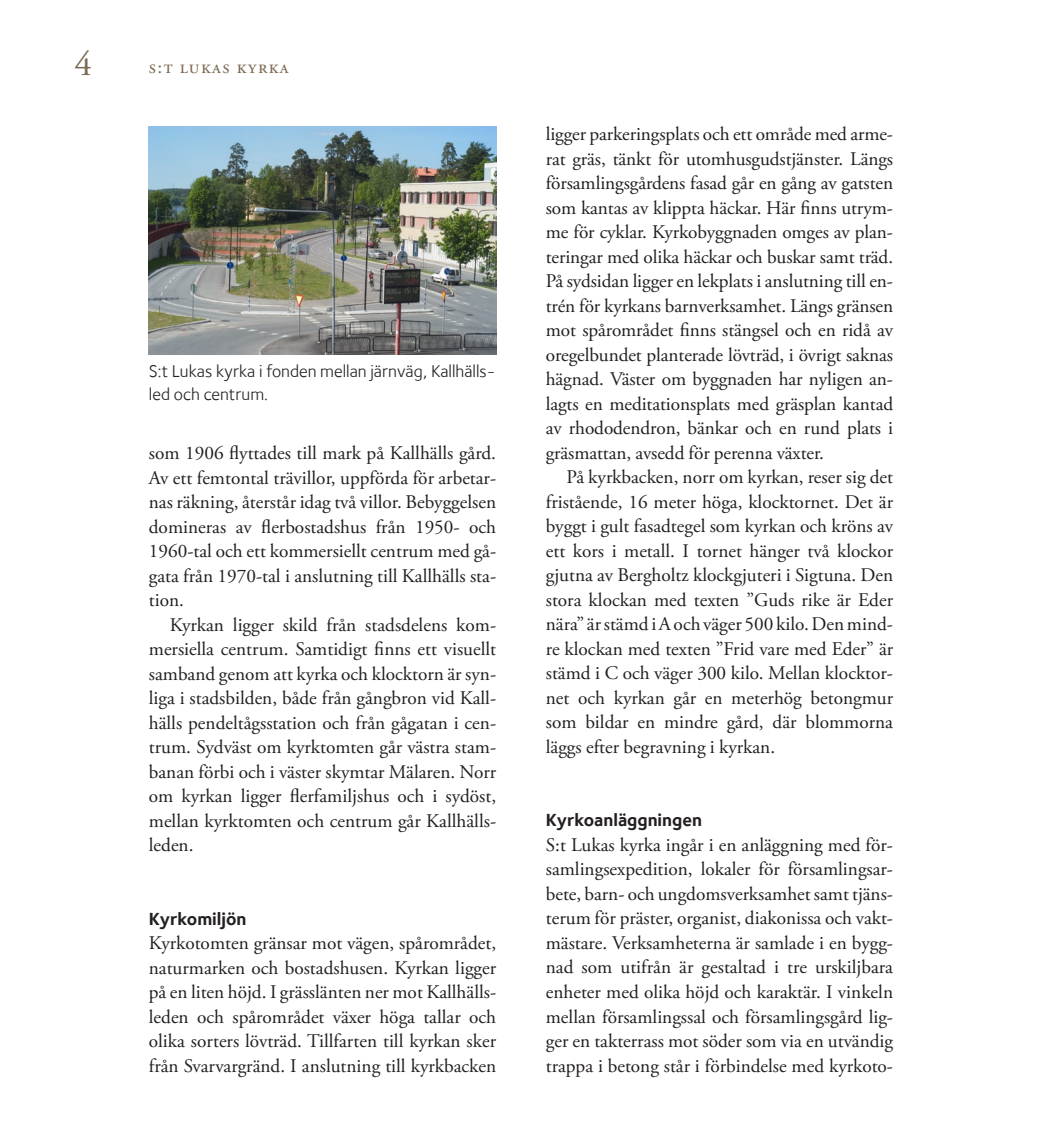
<style>
.page{position:relative;width:1042px;height:1141px;background:#fff}
.page>*{position:absolute;margin:0;border:0;box-sizing:border-box;transform-origin:0 0}
.Bröd_utan_indrag{font:35px "Adobe Garamond Pro";color:#7c6954}
.Bröd_utan_indrag-2{font:19.25px/24.5px "Adobe Garamond Pro";color:#231f20;text-align:justify}
.Bröd_med_indrag{font:19.25px/24.5px "Adobe Garamond Pro";color:#231f20;text-align:justify}
.Bröd_utan_indrag-3{font:19.25px "Adobe Garamond Pro";letter-spacing:.075em;color:#7c6954}
.Rubrik_3_gemena_svar{font:700 18.03px "Foundry Sterling";color:#231f20}
.Bildtext{font:17.5px/22.8px "Foundry Sterling";color:#231f20}
</style>
<div class="page">
<img style="left:149px;top:126px;width:347px;height:229px">
<p class="Bröd_utan_indrag" style="left:74px;top:43px;width:19px">4</p>
<p class="Bröd_utan_indrag-3" style="left:149px;top:56px;width:141px">s:t lukas kyrka</p>
<p class="Bildtext" style="left:149px;top:360px;width:348px">S:t Lukas kyrka i fonden mellan järnväg, Kallhälls&shy;led och centrum.</p>
<p class="Bröd_utan_indrag-2" style="left:149px;top:442px;width:349px">som 1906 flyttades till mark på Kallhälls gård.<br>Av ett femtontal trävillor, uppförda för arbetar&shy;nas räkning, återstår idag två villor. Bebyggelsen domineras av flerbostadshus från 1950- och 1960-tal och ett kommersiellt centrum med gå&shy;gata från 1970-tal i anslutning till Kallhälls sta&shy;tion.</p>
<p class="Bröd_med_indrag" style="left:149px;top:613px;width:349px;text-indent:21px">Kyrkan ligger skild från stadsdelens kom&shy;mersiella centrum. Samtidigt finns ett visuellt samband genom att kyrka och klocktorn är syn&shy;liga i stadsbilden, både från gångbron vid Kall&shy;hälls pendeltågsstation och från gågatan i cen&shy;trum. Sydväst om kyrktomten går västra stam&shy;banan förbi och i väster skymtar Mälaren. Norr om kyrkan ligger flerfamiljshus och i sydöst, mellan kyrktomten och centrum går Kallhälls&shy;leden.</p>
<p class="Rubrik_3_gemena_svar" style="left:149px;top:908px;width:99px">Kyrkomiljön</p>
<p class="Bröd_utan_indrag-2" style="left:149px;top:932px;width:349px">Kyrkotomten gränsar mot vägen, spårområdet, naturmarken och bostadshusen. Kyrkan ligger på en liten höjd. I grässlänten ner mot Kallhälls&shy;leden och spårområdet växer höga tallar och olika sorters lövträd. Tillfarten till kyrkan sker från Svarvargränd. I anslutning till kyrkbacken</p>
<p class="Bröd_utan_indrag-2" style="left:546px;top:123px;width:349px">ligger parkeringsplats och ett område med arme&shy;rat gräs, tänkt för utomhusgudstjänster. Längs församlingsgårdens fasad går en gång av gatsten som kantas av klippta häckar. Här finns utrym&shy;me för cyklar. Kyrkobyggnaden omges av plan&shy;teringar med olika häckar och buskar samt träd.<br>På sydsidan ligger en lekplats i anslutning till en&shy;trén för kyrkans barnverksamhet. Längs gränsen mot spårområdet finns stängsel och en ridå av oregelbundet planterade lövträd, i övrigt saknas hägnad. Väster om byggnaden har nyligen an&shy;lagts en meditationsplats med gräsplan kantad av rhododendron, bänkar och en rund plats i gräsmattan, avsedd för perenna växter.</p>
<p class="Bröd_med_indrag" style="left:546px;top:466px;width:349px;text-indent:21px">På kyrkbacken, norr om kyrkan, reser sig det fristående, 16 meter höga, klocktornet. Det är byggt i gult fasadtegel som kyrkan och kröns av ett kors i metall. I tornet hänger två klockor gjutna av Bergholtz klockgjuteri i Sigtuna. Den stora klockan med texten ”Guds rike är Eder nära” är stämd i A och väger 500 kilo. Den mind&shy;re klockan med texten ”Frid vare med Eder” är stämd i C och väger 300 kilo. Mellan klocktor&shy;net och kyrkan går en meterhög betongmur som bildar en mindre gård, där blommorna läggs efter begravning i kyrkan.</p>
<p class="Rubrik_3_gemena_svar" style="left:546px;top:810px;width:158px">Kyrkoanläggningen</p>
<p class="Bröd_utan_indrag-2" style="left:546px;top:833px;width:349px">S:t Lukas kyrka ingår i en anläggning med för&shy;samlingsexpedition, lokaler för församlingsar&shy;bete, barn- och ungdomsverksamhet samt tjäns&shy;terum för präster, organist, diakonissa och vakt&shy;mästare. Verksamheterna är samlade i en bygg&shy;nad som utifrån är gestaltad i tre urskiljbara enheter med olika höjd och karaktär. I vinkeln mellan församlingssal och församlingsgård lig&shy;ger en takterrass mot söder som via en utvändig trappa i betong står i förbindelse med kyrkoto-</p>
</div>
